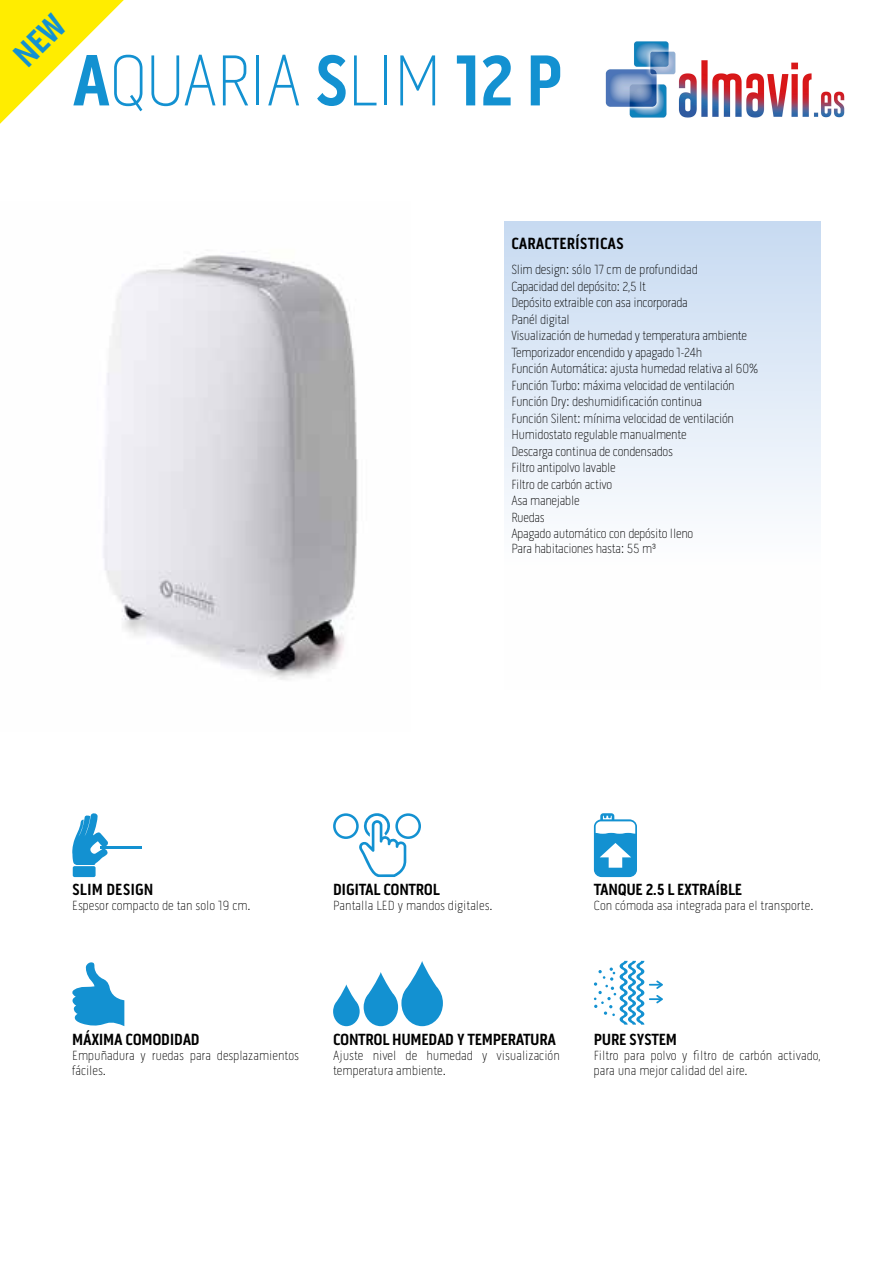
<style>
.page{position:relative;width:893px;height:1263px;background:#fff}
.page>*{position:absolute;margin:0;border:0;box-sizing:border-box;transform-origin:0 0}
.t1{font:100 73.5px "Pill Gothic 300 mg";letter-spacing:-.02em;color:#1391d1}
.t2{font:700 16.5px "Pill Gothic 300 mg";letter-spacing:-.02em;color:#000}
.t3{font:700 16.5px "Pill Gothic 300 mg";color:#000}
.t4{font:100 13.5px/16.5px "Pill Gothic 300 mg";letter-spacing:-.02em;color:#000}
.t5{font:100 13.5px/15px "Pill Gothic 300 mg";color:#000}
.s1{font-weight:700}
</style>
<div class="page">
<svg style="left:72px;top:813px;width:38px;height:52px"></svg>
<div style="left:73px;top:866px;width:23px;height:11px;background:#1391d1;border-radius:2px"></div>
<hr style="left:100px;top:847px;width:42px;height:2px;background:#1391d1">
<svg style="left:333px;top:961px;width:110px;height:65px"></svg>
<svg style="left:594px;top:813px;width:43px;height:64px"></svg>
<svg style="left:333px;top:813px;width:88px;height:64px"></svg>
<svg style="left:72px;top:962px;width:52px;height:64px"></svg>
<div style="left:504px;top:221px;width:317px;height:468px;background:linear-gradient(to bottom,#cadcf2,#fff)"></div>
<img style="left:103px;top:255px;width:255px;height:425px">
<svg style="left:594px;top:961px;width:69px;height:64px"></svg>
<img style="left:605px;top:41px;width:240px;height:77px">
<svg style="left:0;top:0;width:124px;height:124px"></svg>
<h1 class="t1" style="left:72px;top:38px;width:492px"><span class="s1">A</span>QUARIA <span class="s1">S</span>LIM <span class="s1">12 P</span></h1>
<p class="t3" style="left:511px;top:234px;width:114px">CARACTERÍSTICAS</p>
<p class="t4" style="left:511px;top:262px;width:249px">Slim design: sólo 17 cm de profundidad<br>Capacidad del depósito: 2,5 lt<br>Depósito extraible con asa incorporada<br>Panél digital<br>Visualización de humedad y temperatura ambiente Temporizador encendido y apagado 1-24h<br>Función Automática: ajusta humedad relativa al 60% Función Turbo: máxima velocidad de ventilación Función Dry: deshumidificación continua<br>Función Silent: mínima velocidad de ventilación Humidostato regulable manualmente<br>Descarga continua de condensados<br>Filtro antipolvo lavable<br>Filtro de carbón activo<br>Asa manejable<br>Ruedas<br>Apagado automático con depósito lleno</p>
<p class="t4" style="left:511px;top:541px;width:146px">Para habitaciones hasta: 55 m³</p>
<p class="t3" style="left:72px;top:879px;width:83px">SLIM DESIGN</p>
<p class="t5" style="left:72px;top:897px;width:180px">Espesor compacto de tan solo 19 cm.</p>
<p class="t2" style="left:333px;top:879px;width:108px">DIGITAL CONTROL</p>
<p class="t5" style="left:333px;top:897px;width:161px">Pantalla LED y mandos digitales.</p>
<p class="t2" style="left:594px;top:879px;width:150px">TANQUE 2.5 L EXTRAÍBLE</p>
<p class="t5" style="left:594px;top:897px;width:221px">Con cómoda asa integrada para el transporte.</p>
<p class="t2" style="left:72px;top:1029px;width:129px">MÁXIMA COMODIDAD</p>
<p class="t5" style="left:72px;top:1047px;width:228px">Empuñadura y ruedas para desplazamientos fáciles.</p>
<p class="t2" style="left:333px;top:1029px;width:224px">CONTROL HUMEDAD Y TEMPERATURA</p>
<p class="t5" style="left:333px;top:1047px;width:228px">Ajuste nivel de humedad y visualización temperatura ambiente.</p>
<p class="t2" style="left:594px;top:1029px;width:84px">PURE SYSTEM</p>
<p class="t5" style="left:594px;top:1047px;width:228px">Filtro para polvo y filtro de carbón activado, para una mejor calidad del aire.</p>
</div>
